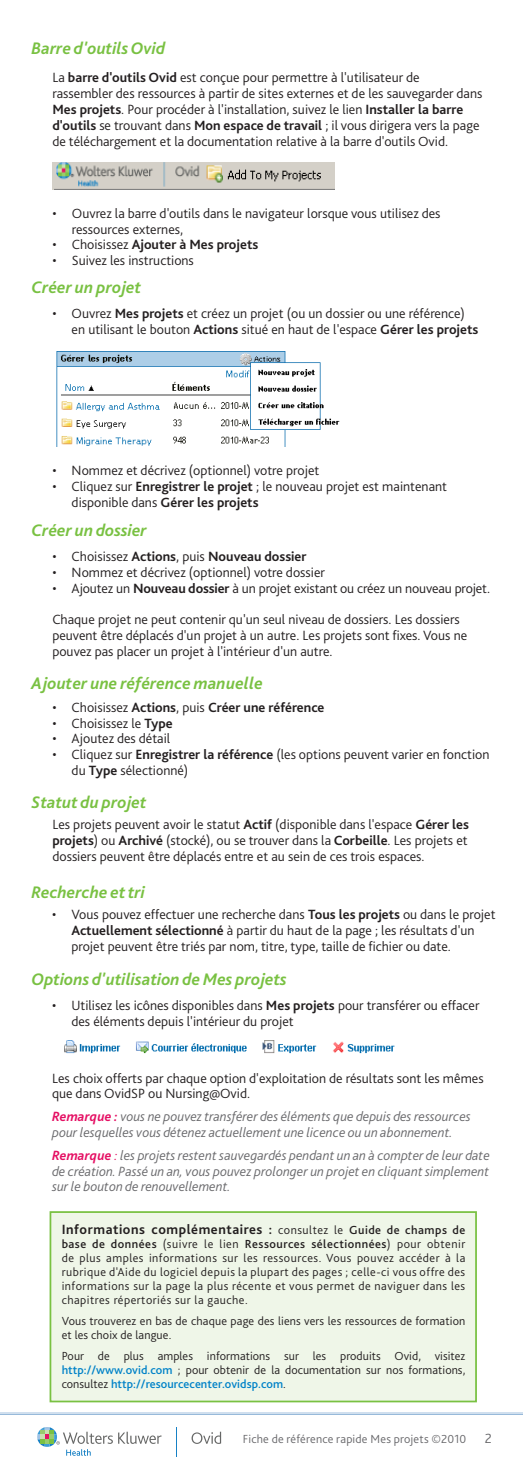
<style>
.page{position:relative;width:523px;height:1475px;background:#fff}
.page>*{position:absolute;margin:0;border:0;box-sizing:border-box;transform-origin:0 0}
.t1{font:italic 700 17.5px "Bliss 2";color:#79c142}
.t2{font:300 14px/15.8px "Bliss 2";color:#231f20}
.t3{font:italic 300 14px/15.8px "Bliss 2";color:#69696c}
.t4{font:700 14px "Bliss 2";color:#231f20}
.t5{font:700 14px "Bliss 2";letter-spacing:.04em;color:#231f20}
.t6{font:300 14px "Bliss 2";color:#69696c}
.t7{font:300 12.25px/14px "Bliss 2";letter-spacing:.01em;color:#231f20;text-align:justify}
.t8{font:300 12.25px "Bliss 2";letter-spacing:.015em;color:#69696c}
.s1{font-weight:700}
.s2{font-weight:300}
.s3{font-weight:700;color:#e50f63}
.s4{color:#e50f63}
.s5{font-weight:300;font-size:12.25px}
.s6{font-weight:500;font-size:12.25px}
.s7{font-weight:500}
.s8{font-weight:500;color:#0082c8}
</style>
<div class="page">
<svg style="left:192px;top:1431px;width:29px;height:12px"></svg>
<svg style="left:37px;top:1427px;width:125px;height:28px"></svg>
<img style="left:52px;top:163px;width:282px;height:26px">
<div style="left:50px;top:1211px;width:427px;height:191px;background:#eff6e8;border:2px solid #79c142"></div>
<hr style="left:0;top:1412px;width:523px;height:2px;background:#98bada">
<hr style="left:0;top:1410px;width:523px;height:3px;background:#fff">
<img style="left:56px;top:351px;width:284px;height:96px">
<img style="left:64px;top:1040px;width:331px;height:14px">
<p class="t1" style="left:32px;top:38px;width:135px">Barre d'outils Ovid</p>
<p class="t2" style="left:52px;top:70px;width:432px">La <span class="s1">barre d'outils Ovid</span> est conçue pour permettre à l'utilisateur de rassembler des ressources à partir de sites externes et de les sauvegarder dans <span class="s1">Mes projets</span>. Pour procéder à l'installation, suivez le lien <span class="s1">Installer la barre d'outils</span> se trouvant dans <span class="s1">Mon espace de travail</span> ; il vous dirigera vers la page de téléchargement et la documentation relative à la barre d'outils Ovid.</p>
<p class="t2" style="left:72px;top:205px;width:370px;text-indent:-19px">• Ouvrez la barre d'outils dans le navigateur lorsque vous utilisez des ressources externes,</p>
<p class="t4" style="left:53px;top:236px;width:207px"><span class="s2">• Choisissez</span> Ajouter à Mes projets</p>
<p class="t2" style="left:53px;top:252px;width:143px">• Suivez les instructions</p>
<p class="t1" style="left:32px;top:276px;width:111px">Créer un projet</p>
<p class="t2" style="left:72px;top:305px;width:408px;text-indent:-19px">• Ouvrez <span class="s1">Mes projets</span> et créez un projet (ou un dossier ou une référence) en utilisant le bouton <span class="s1">Actions</span> situé en haut de l'espace <span class="s1">Gérer les projets</span></p>
<p class="t2" style="left:52px;top:462px;width:268px">• Nommez et décrivez (optionnel) votre projet</p>
<p class="t2" style="left:72px;top:478px;width:377px;text-indent:-19px">• Cliquez sur <span class="s1">Enregistrer le projet</span> ; le nouveau projet est maintenant disponible dans <span class="s1">Gérer les projets</span></p>
<p class="t1" style="left:32px;top:519px;width:117px">Créer un dossier</p>
<p class="t4" style="left:52px;top:548px;width:256px"><span class="s2">• Choisissez</span> Actions<span class="s2">, puis</span> Nouveau dossier</p>
<p class="t2" style="left:52px;top:564px;width:274px">• Nommez et décrivez (optionnel) votre dossier</p>
<p class="t2" style="left:52px;top:580px;width:439px">• Ajoutez un <span class="s1">Nouveau dossier</span> à un projet existant ou créez un nouveau projet.</p>
<p class="t2" style="left:52px;top:611px;width:416px">Chaque projet ne peut contenir qu'un seul niveau de dossiers. Les dossiers peuvent être déplacés d'un projet à un autre. Les projets sont fixes. Vous ne pouvez pas placer un projet à l'intérieur d'un autre.</p>
<p class="t1" style="left:32px;top:672px;width:233px">Ajouter une référence manuelle</p>
<p class="t4" style="left:52px;top:698px;width:274px"><span class="s2">• Choisissez</span> Actions<span class="s2">, puis</span> Créer une référence</p>
<p class="t2" style="left:52px;top:714px;width:122px">• Choisissez le <span class="s1">Type</span></p>
<p class="t2" style="left:52px;top:730px;width:119px">• Ajoutez des détail</p>
<p class="t2" style="left:72px;top:746px;width:419px;text-indent:-19px">• Cliquez sur <span class="s1">Enregistrer la référence</span> (les options peuvent varier en fonction du <span class="s1">Type</span> sélectionné)</p>
<p class="t1" style="left:32px;top:791px;width:117px">Statut du projet</p>
<p class="t2" style="left:52px;top:816px;width:418px;text-align:justify">Les projets peuvent avoir le statut <span class="s1">Actif</span> (disponible dans l'espace <span class="s1">Gérer les projets</span>) ou <span class="s1">Archivé</span> (stocké), ou se trouver dans la <span class="s1">Corbeille</span>. Les projets et dossiers peuvent être déplacés entre et au sein de ces trois espaces.</p>
<p class="t1" style="left:32px;top:881px;width:115px">Recherche et tri</p>
<p class="t2" style="left:71px;top:906px;width:426px;text-indent:-19px">• Vous pouvez effectuer une recherche dans <span class="s1">Tous les projets</span> ou dans le projet<br><span class="s1">Actuellement sélectionné</span> à partir du haut de la page ; les résultats d'un projet peuvent être triés par nom, titre, type, taille de fichier ou date.</p>
<p class="t1" style="left:32px;top:968px;width:257px">Options d'utilisation de Mes projets</p>
<p class="t2" style="left:71px;top:997px;width:410px;text-indent:-19px">• Utilisez les icônes disponibles dans <span class="s1">Mes projets</span> pour transférer ou effacer des éléments depuis l'intérieur du projet</p>
<p class="t2" style="left:52px;top:1069px;width:433px">Les choix offerts par chaque option d'exploitation de résultats sont les mêmes que dans OvidSP ou Nursing@Ovid.</p>
<p class="t3" style="left:52px;top:1108px;width:420px"><span class="s3">Remarque :</span> vous ne pouvez transférer des éléments que depuis des ressources pour lesquelles vous détenez actuellement une licence ou un abonnement.</p>
<p class="t3" style="left:52px;top:1146px;width:439px;text-align:justify"><span class="s3">Remarque</span> <span class="s4">:</span> les projets restent sauvegardés pendant un an à compter de leur date de création. Passé un an, vous pouvez prolonger un projet en cliquant simplement sur le bouton de renouvellement.</p>
<p class="t5" style="left:62px;top:1220px;width:405px">Informations complémentaires : <span class="s5">consultez le</span> <span class="s6">Guide de champs de</span></p>
<p class="t7" style="left:62px;top:1236px;width:405px"><span class="s7">base de données</span> (suivre le lien <span class="s7">Ressources sélectionnées</span>) pour obtenir de plus amples informations sur les ressources. Vous pouvez accéder à la rubrique d'Aide du logiciel depuis la plupart des pages ; celle-ci vous offre des informations sur la page la plus récente et vous permet de naviguer dans les chapitres répertoriés sur la gauche.</p>
<p class="t7" style="left:62px;top:1313px;width:405px">Vous trouverez en bas de chaque page des liens vers les ressources de formation et les choix de langue.</p>
<p class="t7" style="left:62px;top:1348px;width:405px">Pour de plus amples informations sur les produits Ovid, visitez <span class="s8">http://www.ovid.com</span> ; pour obtenir de la documentation sur nos formations, consultez <span class="s8">http://resourcecenter.ovidsp.com</span>.</p>
<p class="t8" style="left:243px;top:1431px;width:225px">Fiche de référence rapide Mes projets ©2010</p>
<p class="t6" style="left:485px;top:1429px;width:9px">2</p>
</div>
